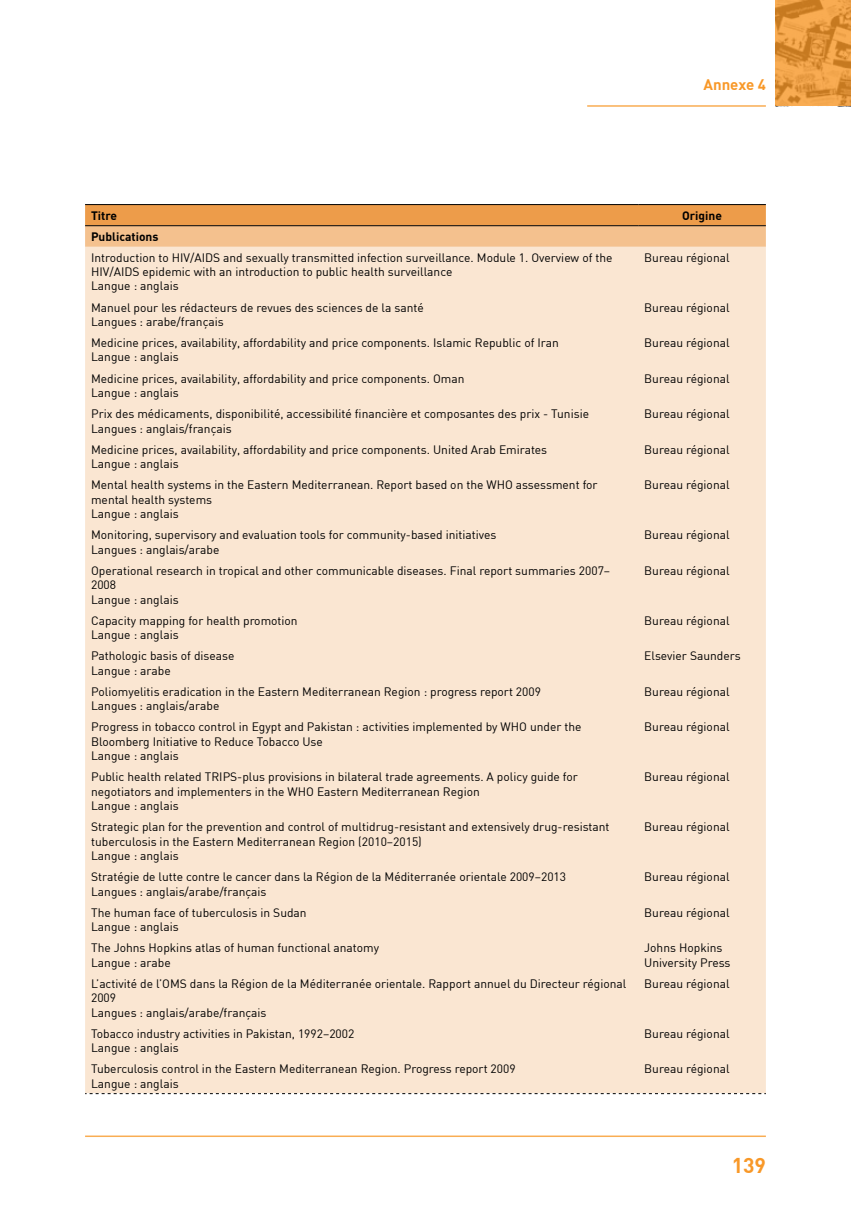
<style>
.page{position:relative;width:851px;height:1221px;background:#fff}
.page>*{position:absolute;margin:0;border:0;box-sizing:border-box;transform-origin:0 0}
.t1{font:700 21px "DIN";color:#f89828}
.t2{font:700 15px "DIN";color:#f89828}
.t3{font:12px/14.4px "DIN";color:#000}
.t4{font:700 12px "DIN";color:#000}
</style>
<div class="page">
<hr style="left:85px;top:1135px;width:680px;height:1px;background:#f9ad53">
<hr style="left:587px;top:105px;width:178px;height:2px;background:#f9ad53">
<svg style="left:85px;top:205px;width:680px;height:42px;background:#eead6c"></svg>
<div style="left:85px;top:247px;width:680px;height:846px;background:#fae6d2"></div>
<hr style="left:85px;top:204px;width:553px;height:1px;background:#000">
<hr style="left:638px;top:204px;width:127px;height:1px;background:#000">
<hr style="left:85px;top:225px;width:553px;height:1px;background:#000">
<hr style="left:638px;top:225px;width:127px;height:1px;background:#000">
<svg style="left:85px;top:1093px;width:680px;height:1px"></svg>
<svg style="left:775px;top:0;width:75px;height:106px;background:#e4983e"></svg>
<p class="t2" style="left:703px;top:75px;width:64px">Annexe 4</p>
<p class="t4" style="left:91px;top:207px;width:28px">Titre</p>
<p class="t4" style="left:682px;top:207px;width:41px">Origine</p>
<p class="t4" style="left:91px;top:229px;width:69px">Publications</p>
<p class="t3" style="left:91px;top:250px;width:523px">Introduction to HIV/AIDS and sexually transmitted infection surveillance. Module 1. Overview of the<br>HIV/AIDS epidemic with an introduction to public health surveillance<br>Langue : anglais</p>
<p class="t3" style="left:644px;top:250px;width:87px">Bureau régional</p>
<p class="t3" style="left:91px;top:300px;width:334px">Manuel pour les rédacteurs de revues des sciences de la santé<br>Langues : arabe/français</p>
<p class="t3" style="left:644px;top:300px;width:87px">Bureau régional</p>
<p class="t3" style="left:91px;top:335px;width:469px">Medicine prices, availability, affordability and price components. Islamic Republic of Iran<br>Langue : anglais</p>
<p class="t3" style="left:644px;top:335px;width:87px">Bureau régional</p>
<p class="t3" style="left:91px;top:371px;width:375px">Medicine prices, availability, affordability and price components. Oman<br>Langue : anglais</p>
<p class="t3" style="left:644px;top:371px;width:87px">Bureau régional</p>
<p class="t3" style="left:91px;top:406px;width:499px">Prix des médicaments, disponibilité, accessibilité financière et composantes des prix - Tunisie<br>Langues : anglais/français</p>
<p class="t3" style="left:644px;top:406px;width:87px">Bureau régional</p>
<p class="t3" style="left:91px;top:442px;width:457px">Medicine prices, availability, affordability and price components. United Arab Emirates<br>Langue : anglais</p>
<p class="t3" style="left:644px;top:442px;width:87px">Bureau régional</p>
<p class="t3" style="left:91px;top:477px;width:508px">Mental health systems in the Eastern Mediterranean. Report based on the WHO assessment for mental health systems<br>Langue : anglais</p>
<p class="t3" style="left:644px;top:477px;width:87px">Bureau régional</p>
<p class="t3" style="left:91px;top:527px;width:407px">Monitoring, supervisory and evaluation tools for community-based initiatives<br>Langues : anglais/arabe</p>
<p class="t3" style="left:644px;top:527px;width:87px">Bureau régional</p>
<p class="t3" style="left:91px;top:563px;width:520px">Operational research in tropical and other communicable diseases. Final report summaries 2007–<br>2008<br>Langue : anglais</p>
<p class="t3" style="left:644px;top:563px;width:87px">Bureau régional</p>
<p class="t3" style="left:91px;top:613px;width:208px">Capacity mapping for health promotion<br>Langue : anglais</p>
<p class="t3" style="left:644px;top:613px;width:87px">Bureau régional</p>
<p class="t3" style="left:91px;top:648px;width:145px">Pathologic basis of disease<br>Langue : arabe</p>
<p class="t3" style="left:644px;top:648px;width:98px">Elsevier Saunders</p>
<p class="t3" style="left:91px;top:684px;width:451px">Poliomyelitis eradication in the Eastern Mediterranean Region : progress report 2009<br>Langues : anglais/arabe</p>
<p class="t3" style="left:644px;top:684px;width:87px">Bureau régional</p>
<p class="t3" style="left:91px;top:719px;width:492px">Progress in tobacco control in Egypt and Pakistan : activities implemented by WHO under the<br>Bloomberg Initiative to Reduce Tobacco Use<br>Langue : anglais</p>
<p class="t3" style="left:644px;top:719px;width:87px">Bureau régional</p>
<p class="t3" style="left:91px;top:769px;width:488px">Public health related TRIPS-plus provisions in bilateral trade agreements. A policy guide for negotiators and implementers in the WHO Eastern Mediterranean Region<br>Langue : anglais</p>
<p class="t3" style="left:644px;top:769px;width:87px">Bureau régional</p>
<p class="t3" style="left:91px;top:819px;width:520px">Strategic plan for the prevention and control of multidrug-resistant and extensively drug-resistant tuberculosis in the Eastern Mediterranean Region (2010–2015)<br>Langue : anglais</p>
<p class="t3" style="left:644px;top:819px;width:87px">Bureau régional</p>
<p class="t3" style="left:91px;top:869px;width:476px">Stratégie de lutte contre le cancer dans la Région de la Méditerranée orientale 2009–2013<br>Langues : anglais/arabe/français</p>
<p class="t3" style="left:644px;top:869px;width:87px">Bureau régional</p>
<p class="t3" style="left:91px;top:904px;width:217px">The human face of tuberculosis in Sudan<br>Langue : anglais</p>
<p class="t3" style="left:644px;top:904px;width:87px">Bureau régional</p>
<p class="t3" style="left:91px;top:940px;width:289px">The Johns Hopkins atlas of human functional anatomy<br>Langue : arabe</p>
<p class="t3" style="left:644px;top:940px;width:88px">Johns Hopkins<br>University Press</p>
<p class="t3" style="left:91px;top:975px;width:536px">L’activité de l’OMS dans la Région de la Méditerranée orientale. Rapport annuel du Directeur régional<br>2009<br>Langues : anglais/arabe/français</p>
<p class="t3" style="left:644px;top:975px;width:87px">Bureau régional</p>
<p class="t3" style="left:91px;top:1025px;width:265px">Tobacco industry activities in Pakistan, 1992–2002<br>Langue : anglais</p>
<p class="t3" style="left:644px;top:1025px;width:87px">Bureau régional</p>
<p class="t3" style="left:91px;top:1061px;width:426px">Tuberculosis control in the Eastern Mediterranean Region. Progress report 2009<br>Langue : anglais</p>
<p class="t3" style="left:644px;top:1061px;width:87px">Bureau régional</p>
<h1 class="t1" style="left:731px;top:1151px;width:36px">139</h1>
</div>
